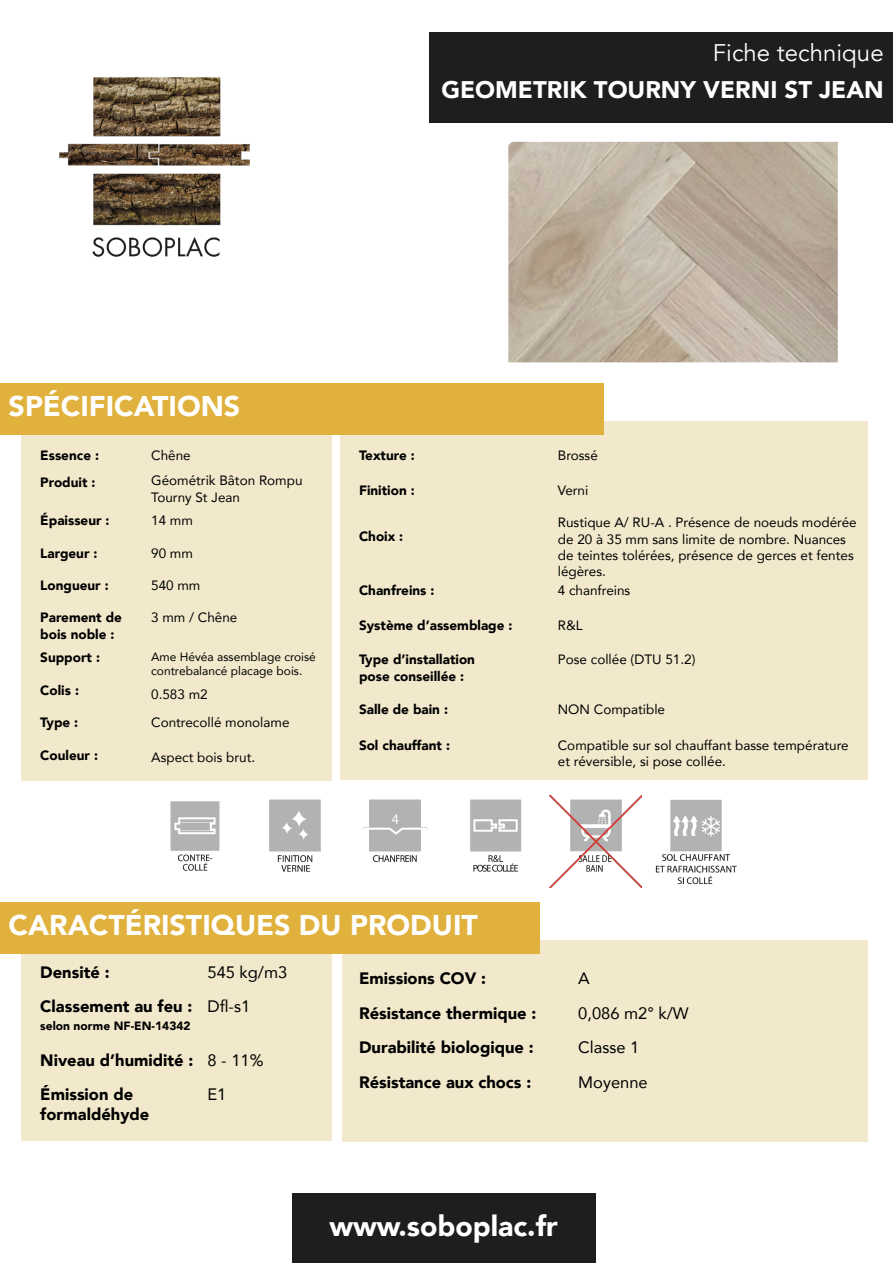
<style>
.page{position:relative;width:893px;height:1263px;background:#fff}
.page>*{position:absolute;margin:0;border:0;box-sizing:border-box;transform-origin:0 0}
.t1{font:900 36px "Avenir";color:#fff}
.t2{font:900 28.5px "Avenir";color:#fff}
.t3{font:900 24px "Avenir";color:#fff}
.t4{font:24px "Avenir";color:#fff}
.t5{font:900 16.5px "Avenir";color:#000}
.t6{font:16.5px "Avenir";color:#000}
.t7{font:13.5px/16.2px "Avenir";color:#000}
.t8{font:900 13.5px/16.2px "Avenir";color:#000}
.t9{font:12px/14.4px "Avenir";color:#000}
.t10{font:900 12px "Avenir";color:#000}
</style>
<div class="page">
<div style="left:21px;top:954px;width:311px;height:187px;background:#f2e9cc"></div>
<div style="left:342px;top:940px;width:526px;height:201px;background:#f2e9cc"></div>
<div style="left:340px;top:421px;width:528px;height:359px;background:#f2e9cc"></div>
<div style="left:21px;top:431px;width:311px;height:349px;background:#f2e9cc"></div>
<div style="left:430px;top:32px;width:463px;height:91px;background:#1e1e1f"></div>
<img style="left:508px;top:142px;width:330px;height:220px">
<img style="left:59px;top:77px;width:191px;height:180px">
<div style="left:0;top:383px;width:604px;height:52px;background:#e0b13c"></div>
<div style="left:0;top:902px;width:539px;height:52px;background:#e0b13c"></div>
<div style="left:292px;top:1193px;width:303px;height:70px;background:#1e1e1f"></div>
<img style="left:269px;top:799px;width:52px;height:73px">
<img style="left:362px;top:799px;width:66px;height:64px">
<img style="left:470px;top:799px;width:52px;height:73px">
<img style="left:550px;top:796px;width:92px;height:91px">
<img style="left:170px;top:801px;width:50px;height:70px">
<img style="left:655px;top:799px;width:82px;height:86px">
<p class="t4" style="left:713px;top:38px;width:172px">Fiche technique</p>
<p class="t3" style="left:441px;top:69px;width:444px">GEOMETRIK TOURNY VERNI ST JEAN</p>
<h1 class="t1" style="left:558px;top:60px;width:299px">O’TANTIK Atelier</h1>
<p class="t2" style="left:9px;top:382px;width:233px">SPÉCIFICATIONS</p>
<p class="t8" style="left:40px;top:447px;width:60px">Essence :</p>
<p class="t8" style="left:40px;top:474px;width:57px">Produit :</p>
<p class="t8" style="left:40px;top:512px;width:71px">Épaisseur :</p>
<p class="t8" style="left:40px;top:544px;width:59px">Largeur :</p>
<p class="t8" style="left:40px;top:577px;width:70px">Longueur :</p>
<p class="t7" style="left:151px;top:447px;width:41px">Chêne</p>
<p class="t7" style="left:151px;top:472px;width:153px">Géométrik Bâton Rompu<br>Tourny St Jean</p>
<p class="t7" style="left:151px;top:512px;width:43px">14 mm</p>
<p class="t7" style="left:151px;top:544px;width:43px">90 mm</p>
<p class="t7" style="left:151px;top:577px;width:51px">540 mm</p>
<p class="t8" style="left:40px;top:609px;width:83px">Parement de bois noble :</p>
<p class="t7" style="left:151px;top:609px;width:88px">3 mm / Chêne</p>
<p class="t8" style="left:40px;top:649px;width:61px">Support :</p>
<p class="t9" style="left:151px;top:649px;width:166px">Ame Hévéa assemblage croisé contrebalancé placage bois.</p>
<p class="t8" style="left:40px;top:682px;width:40px">Colis :</p>
<p class="t8" style="left:40px;top:714px;width:40px">Type :</p>
<p class="t8" style="left:40px;top:746px;width:59px">Couleur :</p>
<p class="t7" style="left:151px;top:686px;width:58px">0.583 m2</p>
<p class="t7" style="left:151px;top:714px;width:140px">Contrecollé monolame</p>
<p class="t7" style="left:151px;top:749px;width:106px">Aspect bois brut.</p>
<p class="t8" style="left:359px;top:447px;width:57px">Texture :</p>
<p class="t8" style="left:359px;top:482px;width:57px">Finition :</p>
<p class="t8" style="left:359px;top:528px;width:46px">Choix :</p>
<p class="t8" style="left:359px;top:582px;width:77px">Chanfreins :</p>
<p class="t8" style="left:359px;top:617px;width:155px">Système d’assemblage :</p>
<p class="t8" style="left:359px;top:651px;width:118px">Type d’installation</p>
<p class="t8" style="left:359px;top:667px;width:107px">pose conseillée :</p>
<p class="t8" style="left:359px;top:701px;width:91px">Salle de bain :</p>
<p class="t8" style="left:359px;top:736px;width:92px">Sol chauffant :</p>
<p class="t7" style="left:558px;top:447px;width:42px">Brossé</p>
<p class="t7" style="left:558px;top:482px;width:32px">Verni</p>
<p class="t7" style="left:558px;top:514px;width:300px">Rustique A/ RU-A . Présence de noeuds modérée de 20 à 35 mm sans limite de nombre. Nuances de teintes tolérées, présence de gerces et fentes légères.</p>
<p class="t7" style="left:558px;top:582px;width:74px">4 chanfreins</p>
<p class="t7" style="left:558px;top:617px;width:26px">R&amp;L</p>
<p class="t7" style="left:558px;top:651px;width:139px">Pose collée (DTU 51.2)</p>
<p class="t7" style="left:558px;top:701px;width:109px">NON Compatible</p>
<p class="t7" style="left:558px;top:736px;width:292px">Compatible sur sol chauffant basse température et réversible, si pose collée.</p>
<p class="t2" style="left:9px;top:901px;width:471px">CARACTÉRISTIQUES DU PRODUIT</p>
<p class="t5" style="left:40px;top:958px;width:71px">Densité :</p>
<p class="t5" style="left:40px;top:992px;width:154px">Classement au feu :</p>
<p class="t10" style="left:40px;top:1016px;width:152px">selon norme NF-EN-14342</p>
<p class="t5" style="left:40px;top:1046px;width:155px">Niveau d’humidité :</p>
<p class="t5" style="left:40px;top:1080px;width:94px">Émission de</p>
<p class="t5" style="left:40px;top:1100px;width:111px">formaldéhyde</p>
<p class="t6" style="left:208px;top:959px;width:81px">545 kg/m3</p>
<p class="t6" style="left:208px;top:993px;width:44px">Dfl-s1</p>
<p class="t6" style="left:208px;top:1047px;width:57px">8 - 11%</p>
<p class="t6" style="left:208px;top:1081px;width:20px">E1</p>
<p class="t5" style="left:359px;top:964px;width:129px">Emissions COV :</p>
<p class="t5" style="left:359px;top:999px;width:179px">Résistance thermique :</p>
<p class="t5" style="left:359px;top:1033px;width:176px">Durabilité biologique :</p>
<p class="t5" style="left:359px;top:1068px;width:174px">Résistance aux chocs :</p>
<p class="t6" style="left:578px;top:965px;width:13px">A</p>
<p class="t6" style="left:578px;top:999px;width:112px">0,086 m2° k/W</p>
<p class="t6" style="left:578px;top:1034px;width:63px">Classe 1</p>
<p class="t6" style="left:578px;top:1069px;width:71px">Moyenne</p>
<p class="t2" style="left:329px;top:1201px;width:230px">www.soboplac.fr</p>
</div>
